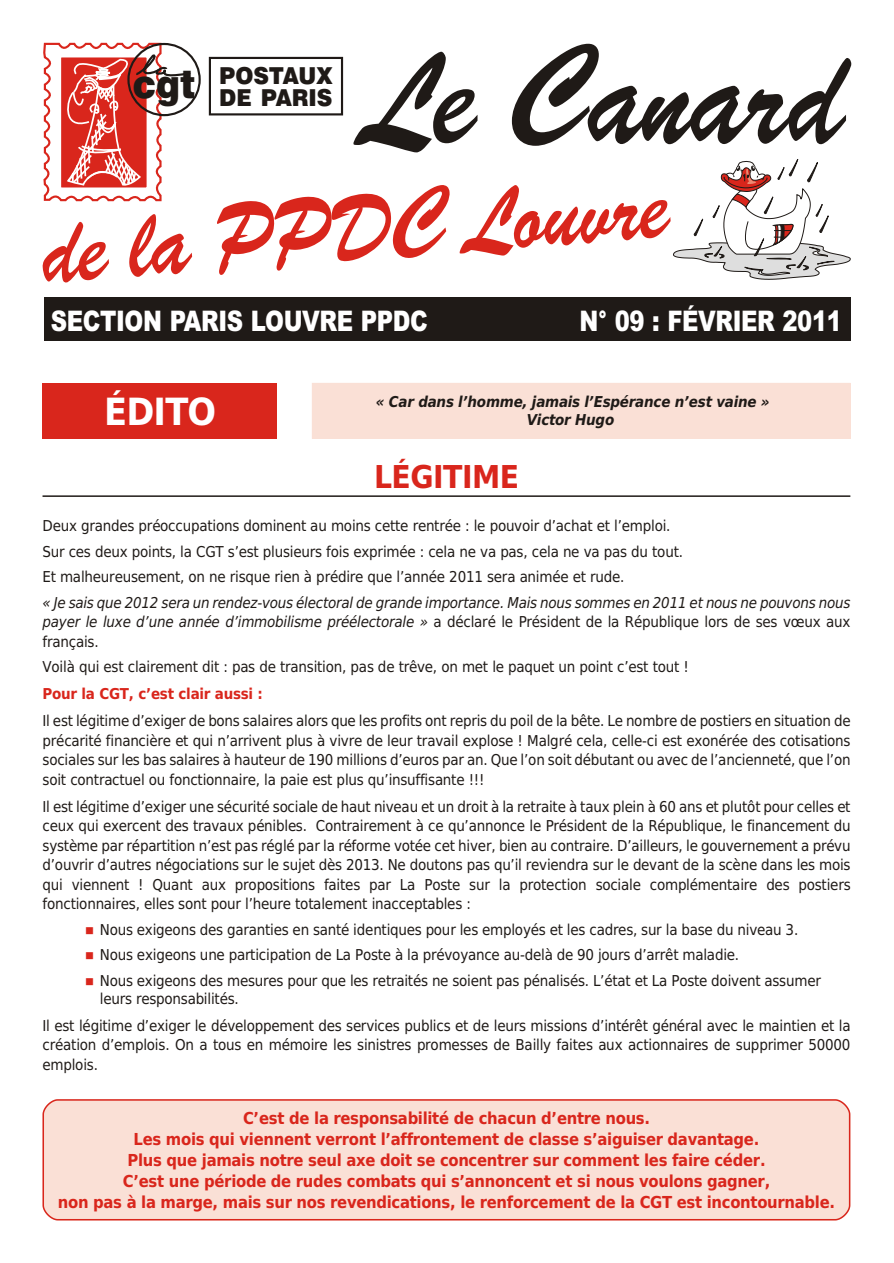
<style>
.page{position:relative;width:894px;height:1263px;background:#fff}
.page>*{position:absolute;margin:0;border:0;box-sizing:border-box;transform-origin:0 0}
.t1{font:135.15px "Brush Script BT";color:#1f1a17;scale:.89 1}
.t2{font:93.15px "Brush Script BT";color:#d9261c;scale:.89 1}
.t3{font:39.15px "Swis 721 Blk BT";color:#1f1a17;scale:.91 1}
.t4{font:700 37.5px "DejaVu Sans Condensed";letter-spacing:-.02em;color:#fff}
.t5{font:700 31.5px "DejaVu Sans Condensed";letter-spacing:-.015em;color:#d9261c}
.t6{font:900 28.35px "Arial";letter-spacing:-.015em;color:#fff;scale:.8 1}
.t7{font:23.4px/22.4px "Swis 721 Blk BT";color:#1f1a17;text-align:right;scale:.94 1}
.t8{font:700 16.5px/21px "DejaVu Sans Condensed";letter-spacing:-.02em;color:#d9261c;text-align:center}
.t9{font:15px/19.5px "DejaVu Sans Condensed";letter-spacing:-.015em;color:#1f1a17;text-align:justify}
.t10{font:italic 15px/19.5px "DejaVu Sans Condensed";letter-spacing:-.015em;color:#1f1a17;text-align:justify}
.t11{font:italic 700 15px/18px "DejaVu Sans Condensed";letter-spacing:-.015em;color:#1f1a17;text-align:center}
.t12{font:700 15px "DejaVu Sans Condensed";letter-spacing:-.015em;color:#d9261c}
.s1{font-style:normal}
.s2{color:#d9261c}
</style>
<div class="page">
<div style="left:42px;top:1099px;width:809px;height:122px;background:#fae0d6"></div>
<div style="left:44px;top:298px;width:807px;height:43px;background:#1f1a17"></div>
<svg style="left:673px;top:159px;width:178px;height:121px"></svg>
<div style="left:209px;top:57px;width:134px;height:58px;border:2px solid #1f1a17"></div>
<svg style="left:43px;top:43px;width:148px;height:159px"></svg>
<div style="left:43px;top:383px;width:234px;height:55px;background:#d9261c"></div>
<hr style="left:43px;top:495px;width:807px;height:2px;background:#1f1a17">
<div style="left:312px;top:383px;width:538px;height:56px;background:#fae0d6"></div>
<h3 class="t7" style="left:133px;top:67px;width:214px">POSTAUX<br><sup>cg</sup> DE PARIS</h3>
<h3 class="t3" style="left:180px;top:68px;width:18px">t</h3>
<h1 class="t1" style="left:372px;top:38px;width:533px">Le Canard</h1>
<h2 class="t2" style="left:40px;top:210px;width:707px;rotate:-4deg">de la PPDC Louvre</h2>
<h3 class="t6" style="left:51px;top:311px;width:473px">SECTION PARIS LOUVRE PPDC</h3>
<h3 class="t6" style="left:579px;top:311px;width:330px">N° 09 : FÉVRIER 2011</h3>
<h3 class="t4" style="left:104px;top:396px;width:114px">ÉDITO</h3>
<p class="t11" style="left:376px;top:394px;width:395px">« Car dans l’homme, jamais l’Espérance n’est vaine »<br>Victor Hugo</p>
<h3 class="t5" style="left:374px;top:464px;width:147px">LÉGITIME</h3>
<p class="t9" style="left:43px;top:515px;width:642px;line-height:25.5px;text-align:left">Deux grandes préoccupations dominent au moins cette rentrée : le pouvoir d’achat et l’emploi.<br>Sur ces deux points, la CGT s’est plusieurs fois exprimée : cela ne va pas, cela ne va pas du tout.<br>Et malheureusement, on ne risque rien à prédire que l’année 2011 sera animée et rude.</p>
<p class="t10" style="left:43px;top:594px;width:809px">« Je sais que 2012 sera un rendez-vous électoral de grande importance. Mais nous sommes en 2011 et nous ne pouvons nous payer le luxe d’une année d’immobilisme préélectorale » <span class="s1">a déclaré le Président de la République lors de ses vœux aux français.</span></p>
<p class="t9" style="left:43px;top:659px;width:648px">Voilà qui est clairement dit : pas de transition, pas de trêve, on met le paquet un point c’est tout !</p>
<p class="t12" style="left:43px;top:688px;width:222px">Pour la CGT, c’est clair aussi :</p>
<p class="t9" style="left:43px;top:713px;width:810px">Il est légitime d’exiger de bons salaires alors que les profits ont repris du poil de la bête. Le nombre de postiers en situation de précarité financière et qui n’arrivent plus à vivre de leur travail explose ! Malgré cela, celle-ci est exonérée des cotisations sociales sur les bas salaires à hauteur de 190 millions d’euros par an. Que l’on soit débutant ou avec de l’ancienneté, que l’on soit contractuel ou fonctionnaire, la paie est plus qu’insuffisante !!!</p>
<p class="t9" style="left:43px;top:798px;width:810px">Il est légitime d’exiger une sécurité sociale de haut niveau et un droit à la retraite à taux plein à 60 ans et plutôt pour celles et ceux qui exercent des travaux pénibles. Contrairement à ce qu’annonce le Président de la République, le financement du système par répartition n’est pas réglé par la réforme votée cet hiver, bien au contraire. D’ailleurs, le gouvernement a prévu d’ouvrir d’autres négociations sur le sujet dès 2013. Ne doutons pas qu’il reviendra sur le devant de la scène dans les mois qui viennent ! Quant aux propositions faites par La Poste sur la protection sociale complémentaire des postiers fonctionnaires, elles sont pour l’heure totalement inacceptables :</p>
<p class="t9" style="left:85px;top:921px;width:715px"><span class="s2">■</span> Nous exigeons des garanties en santé identiques pour les employés et les cadres, sur la base du niveau 3.</p>
<p class="t9" style="left:85px;top:947px;width:656px"><span class="s2">■</span> Nous exigeons une participation de La Poste à la prévoyance au-delà de 90 jours d’arrêt maladie.</p>
<p class="t9" style="left:100px;top:973px;width:723px;line-height:18px;text-indent:-15px"><span class="s2">■</span> Nous exigeons des mesures pour que les retraités ne soient pas pénalisés. L’état et La Poste doivent assumer leurs responsabilités.</p>
<p class="t9" style="left:43px;top:1017px;width:810px">Il est légitime d’exiger le développement des services publics et de leurs missions d’intérêt général avec le maintien et la création d’emplois. On a tous en mémoire les sinistres promesses de Bailly faites aux actionnaires de supprimer 50000 emplois.</p>
<p class="t8" style="left:58px;top:1109px;width:779px">C’est de la responsabilité de chacun d’entre nous.<br>Les mois qui viennent verront l’affrontement de classe s’aiguiser davantage.<br>Plus que jamais notre seul axe doit se concentrer sur comment les faire céder.<br>C’est une période de rudes combats qui s’annoncent et si nous voulons gagner,<br>non pas à la marge, mais sur nos revendications, le renforcement de la CGT est incontournable.</p>
</div>
